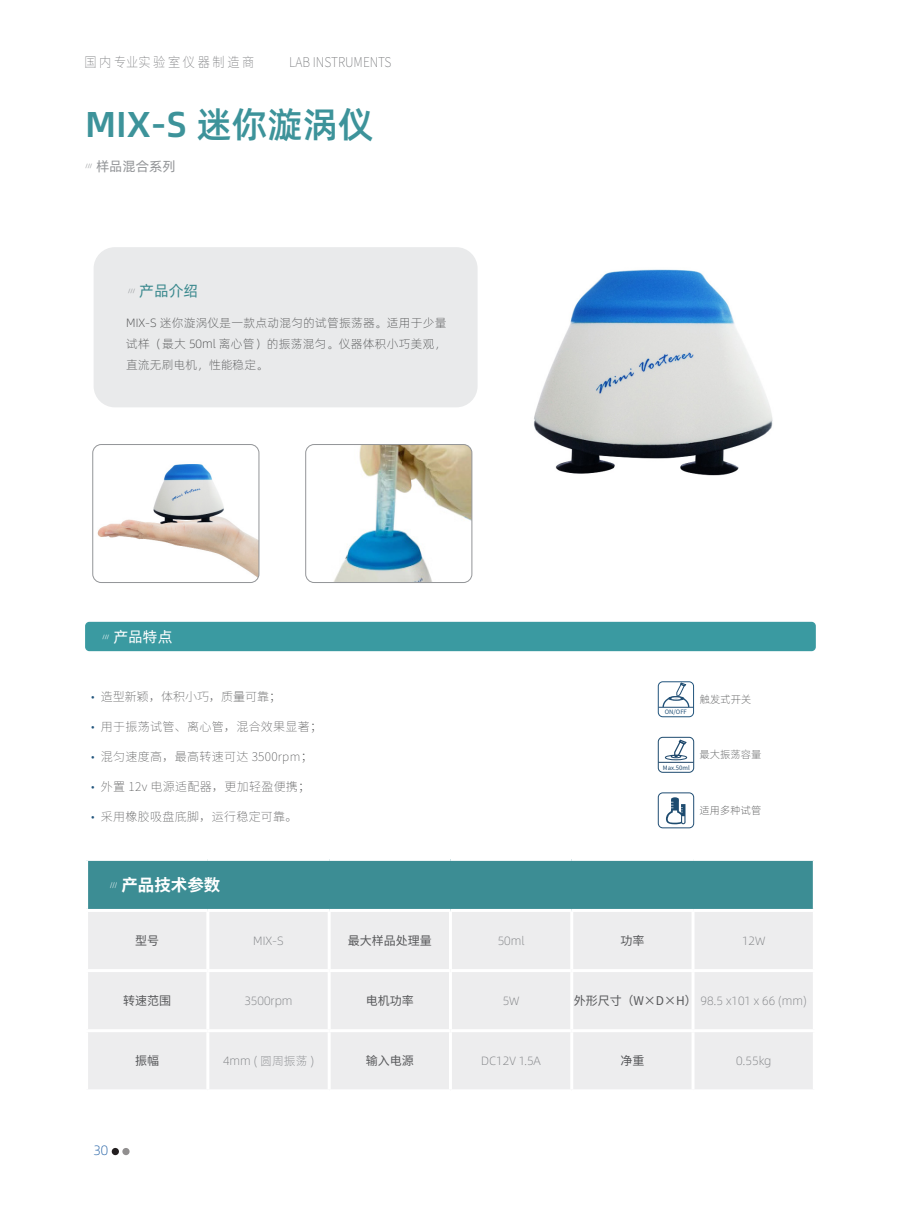
<style>
.page{position:relative;width:902px;height:1221px;background:#fff}
.page>*{position:absolute;margin:0;border:0;box-sizing:border-box;transform-origin:0 0}
.t1{font:500 36px "Alibaba Pu Hui Ti";color:#3d939a}
.t2{font:200 30px "Source Han Sans CN";color:#21547c}
.t3{font:700 16.5px "Source Han Sans CN";color:#fff}
.t4{font:15px "Alibaba Pu Hui Ti";color:#3b898e}
.t5{font:15px "Alibaba Pu Hui Ti";color:#fff}
.t6{font:200 13.5px "Source Han Sans CN";color:#6c6d70;scale:.9 1}
.t7{font:13.5px "Alibaba Pu Hui Ti";color:#939598}
.t8{font:300 13.5px "Alibaba Pu Hui Ti";color:#2361a5}
.t9{font:200 12px "Source Han Sans CN";letter-spacing:.025em;color:#4b4c4d}
.t10{font:300 12px "Alibaba Pu Hui Ti";color:#808285}
.t11{font:300 12px/21px "Alibaba Pu Hui Ti";letter-spacing:.01em;color:#4b4c4d;text-align:justify}
.t12{font:12px "Source Han Sans CN";color:#57585a}
.t13{font:200 12px "Source Han Sans CN";color:#4b4c4d}
.t14{font:300 10.5px "Alibaba Pu Hui Ti";color:#4b4c4d}
.t15{font:6px "Source Han Sans CN";color:#1e486c}
.t16{font:6px "Alibaba Pu Hui Ti";color:#939598}
.t17{font:6px "Source Han Sans CN";color:#205178}
.t18{font:6px "Source Han Sans CN";color:#fff}
.t19{font:6px "Alibaba Pu Hui Ti";color:#fff}
.s1{font-family:"Source Han Sans CN";font-weight:400;color:#57585a}
</style>
<div class="page">
<div style="left:112px;top:1147px;width:7px;height:8px;background:#231f20;border-radius:50%"></div>
<svg style="left:122px;top:1147px;width:8px;height:8px"></svg>
<div style="left:94px;top:247px;width:383px;height:160px;background:#e9eaeb;border-radius:21px"></div>
<div style="left:87px;top:859px;width:727px;height:51px;background:#3c8d94"></div>
<div style="left:88px;top:912px;width:724px;height:177px;background:#ededee"></div>
<hr style="left:85px;top:857px;width:123px;height:3px;background:#fff">
<hr style="left:85px;top:860px;width:3px;height:48px;background:#fff">
<hr style="left:208px;top:857px;width:121px;height:3px;background:#fff">
<hr style="left:329px;top:857px;width:121px;height:3px;background:#fff">
<hr style="left:450px;top:857px;width:121px;height:3px;background:#fff">
<hr style="left:571px;top:857px;width:122px;height:3px;background:#fff">
<hr style="left:693px;top:857px;width:122px;height:3px;background:#fff">
<hr style="left:812px;top:860px;width:3px;height:48px;background:#fff">
<hr style="left:85px;top:908px;width:123px;height:3px;background:#fff">
<hr style="left:208px;top:908px;width:121px;height:3px;background:#fff">
<hr style="left:206px;top:911px;width:3px;height:58px;background:#fff">
<hr style="left:329px;top:908px;width:121px;height:3px;background:#fff">
<hr style="left:327px;top:911px;width:3px;height:58px;background:#fff">
<hr style="left:450px;top:908px;width:121px;height:3px;background:#fff">
<hr style="left:449px;top:911px;width:3px;height:58px;background:#fff">
<hr style="left:571px;top:908px;width:122px;height:3px;background:#fff">
<hr style="left:570px;top:911px;width:3px;height:58px;background:#fff">
<hr style="left:693px;top:908px;width:122px;height:3px;background:#fff">
<hr style="left:691px;top:911px;width:3px;height:58px;background:#fff">
<hr style="left:85px;top:969px;width:123px;height:3px;background:#fff">
<hr style="left:208px;top:969px;width:121px;height:3px;background:#fff">
<hr style="left:206px;top:972px;width:3px;height:57px;background:#fff">
<hr style="left:329px;top:969px;width:121px;height:3px;background:#fff">
<hr style="left:327px;top:972px;width:3px;height:57px;background:#fff">
<hr style="left:450px;top:969px;width:121px;height:3px;background:#fff">
<hr style="left:449px;top:972px;width:3px;height:57px;background:#fff">
<hr style="left:571px;top:969px;width:122px;height:3px;background:#fff">
<hr style="left:570px;top:972px;width:3px;height:57px;background:#fff">
<hr style="left:693px;top:969px;width:122px;height:3px;background:#fff">
<hr style="left:691px;top:972px;width:3px;height:57px;background:#fff">
<hr style="left:85px;top:1029px;width:123px;height:3px;background:#fff">
<hr style="left:208px;top:1029px;width:121px;height:3px;background:#fff">
<hr style="left:206px;top:1032px;width:3px;height:57px;background:#fff">
<hr style="left:329px;top:1029px;width:121px;height:3px;background:#fff">
<hr style="left:327px;top:1032px;width:3px;height:57px;background:#fff">
<hr style="left:450px;top:1029px;width:121px;height:3px;background:#fff">
<hr style="left:449px;top:1032px;width:3px;height:57px;background:#fff">
<hr style="left:571px;top:1029px;width:122px;height:3px;background:#fff">
<hr style="left:570px;top:1032px;width:3px;height:57px;background:#fff">
<hr style="left:693px;top:1029px;width:122px;height:3px;background:#fff">
<hr style="left:691px;top:1032px;width:3px;height:57px;background:#fff">
<img style="left:534px;top:269px;width:239px;height:207px">
<div style="left:658px;top:681px;width:35px;height:36px;border:1px solid #21547c;border-radius:5px"></div>
<hr style="left:658px;top:706px;width:35px;height:1px;background:#214e74">
<svg style="left:661px;top:681px;width:29px;height:27px"></svg>
<div style="left:658px;top:737px;width:35px;height:35px;border:1px solid #1d4b6f;border-radius:5px"></div>
<hr style="left:658px;top:761px;width:35px;height:1px;background:#204567">
<div style="left:665px;top:755px;width:22px;height:5px;border:1px solid #1e486c;border-radius:50%"></div>
<svg style="left:670px;top:738px;width:17px;height:20px"></svg>
<div style="left:658px;top:792px;width:35px;height:36px;border:1px solid #214e74;border-radius:5px"></div>
<svg style="left:666px;top:797px;width:19px;height:27px"></svg>
<div style="left:85px;top:621px;width:730px;height:30px;background:#3a9aa1;border-radius:4px"></div>
<img style="left:93px;top:444px;width:166px;height:138px">
<div style="left:92px;top:444px;width:167px;height:138px;border:1px solid #939598;border-radius:9px"></div>
<img style="left:306px;top:444px;width:166px;height:138px">
<div style="left:305px;top:444px;width:167px;height:138px;border:1px solid #939598;border-radius:9px"></div>
<p class="t6" style="left:84px;top:55px;width:190px">国 内 专业实 验 室 仪 器 制 造 商</p>
<p class="t6" style="left:289px;top:55px;width:115px">LAB INSTRUMENTS</p>
<p class="t1" style="left:85px;top:96px;width:290px">MIX-S 迷你漩涡仪</p>
<p class="t16" style="left:85px;top:162px;width:9px">///</p>
<p class="t7" style="left:96px;top:156px;width:81px">样品混合系列</p>
<p class="t16" style="left:128px;top:286px;width:9px">///</p>
<p class="t4" style="left:139px;top:279px;width:61px">产品介绍</p>
<p class="t11" style="left:126px;top:311px;width:322px">MIX-S 迷你漩涡仪是一款点动混匀的试管振荡器。适用于少量试样（最大 50ml 离心管）的振荡混匀。仪器体积小巧美观，直流无刷电机，性能稳定。</p>
<p class="t19" style="left:102px;top:632px;width:9px">///</p>
<p class="t5" style="left:113px;top:625px;width:61px">产品特点</p>
<p class="t2" style="left:85px;top:680px;width:17px">·</p>
<p class="t13" style="left:101px;top:690px;width:182px">造型新颖，体积小巧，质量可靠；</p>
<p class="t2" style="left:85px;top:710px;width:17px">·</p>
<p class="t9" style="left:101px;top:720px;width:223px">用于振荡试管、离心管，混合效果显著；</p>
<p class="t2" style="left:85px;top:740px;width:17px">·</p>
<p class="t9" style="left:101px;top:750px;width:213px">混匀速度高，最高转速可达 3500rpm；</p>
<p class="t2" style="left:85px;top:770px;width:17px">·</p>
<p class="t9" style="left:101px;top:780px;width:211px">外置 12v 电源适配器，更加轻盈便携；</p>
<p class="t2" style="left:85px;top:800px;width:17px">·</p>
<p class="t9" style="left:101px;top:810px;width:198px">采用橡胶吸盘底脚，运行稳定可靠。</p>
<p class="t18" style="left:110px;top:881px;width:9px">///</p>
<p class="t3" style="left:121px;top:875px;width:101px">产品技术参数</p>
<p class="t17" style="left:664px;top:708px;width:24px">ON/OFF</p>
<p class="t14" style="left:700px;top:691px;width:53px">触发式开关</p>
<p class="t15" style="left:663px;top:764px;width:28px">Max.50ml</p>
<p class="t14" style="left:699px;top:747px;width:63px">最大振荡容量</p>
<p class="t14" style="left:699px;top:802px;width:63px">适用多种试管</p>
<p class="t12" style="left:135px;top:933px;width:25px">型号</p>
<p class="t10" style="left:253px;top:931px;width:32px">MIX-S</p>
<p class="t12" style="left:348px;top:933px;width:85px">最大样品处理量</p>
<p class="t10" style="left:497px;top:931px;width:28px">50ml</p>
<p class="t12" style="left:620px;top:933px;width:25px">功率</p>
<p class="t10" style="left:742px;top:931px;width:25px">12W</p>
<p class="t12" style="left:123px;top:993px;width:49px">转速范围</p>
<p class="t10" style="left:244px;top:991px;width:50px">3500rpm</p>
<p class="t12" style="left:366px;top:993px;width:49px">电机功率</p>
<p class="t10" style="left:502px;top:991px;width:18px">5W</p>
<p class="t10" style="left:574px;top:991px;width:234px"><span class="s1">外形尺寸（W×D×H）</span> 98.5 x101 x 66 (mm)</p>
<p class="t12" style="left:135px;top:1054px;width:25px">振幅</p>
<p class="t10" style="left:223px;top:1051px;width:92px">4mm ( 圆周振荡 )</p>
<p class="t12" style="left:366px;top:1054px;width:49px">输入电源</p>
<p class="t10" style="left:481px;top:1051px;width:61px">DC12V 1.5A</p>
<p class="t12" style="left:620px;top:1054px;width:25px">净重</p>
<p class="t10" style="left:736px;top:1051px;width:37px">0.55kg</p>
<p class="t8" style="left:94px;top:1140px;width:16px">30</p>
</div>
